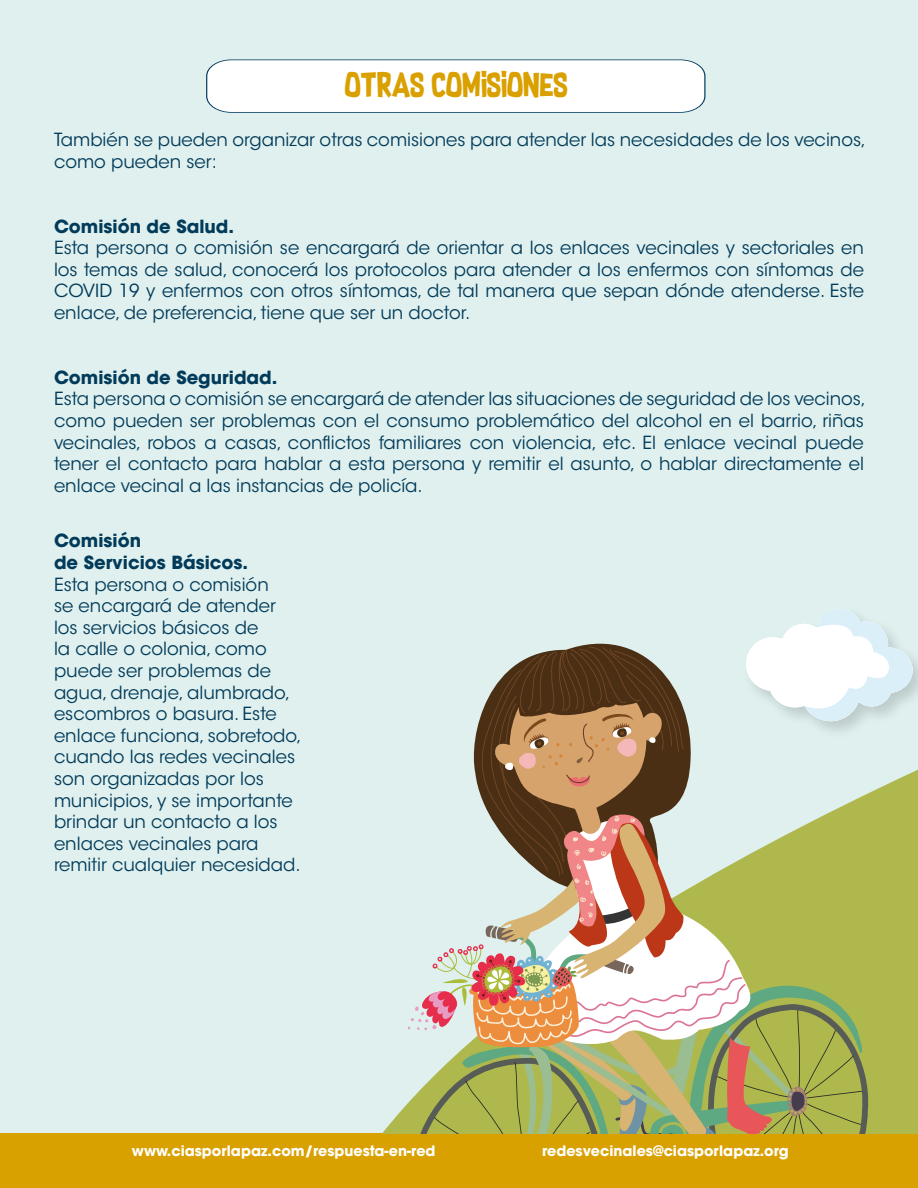
<style>
.page{position:relative;width:918px;height:1188px;background:#dff0ee}
.page>*{position:absolute;margin:0;border:0;box-sizing:border-box;transform-origin:0 0}
.t1{font:28.5px "Supersonic Rocketship";color:#d9a000}
.t2{font:18px/21.6px "ITC Avant Garde Std";color:#023b5a}
.t3{font:700 18px/21.6px "ITC Avant Garde Std";color:#023b5a}
.t4{font:700 14.25px "ITC Avant Garde Pro";color:#fff}
</style>
<div class="page">
<div style="left:0;top:1134px;width:918px;height:54px;background:#d9a100"></div>
<svg style="left:206px;top:59px;width:500px;height:54px;background:#f5f7f9"></svg>
<svg style="left:313px;top:769px;width:605px;height:365px"></svg>
<svg style="left:407px;top:609px;width:506px;height:525px"></svg>
<h1 class="t1" style="left:345px;top:62px;width:224px">OTRAS COMISIONES</h1>
<p class="t2" style="left:54px;top:129px;width:814px">También se pueden organizar otras comisiones para atender las necesidades de los vecinos, como pueden ser:</p>
<p class="t3" style="left:54px;top:215px;width:182px">Comisión de Salud.</p>
<p class="t2" style="left:54px;top:237px;width:812px;text-align:justify">Esta persona o comisión se encargará de orientar a los enlaces vecinales y sectoriales en los temas de salud, conocerá los protocolos para atender a los enfermos con síntomas de COVID 19 y enfermos con otros síntomas, de tal manera que sepan dónde atenderse. Este enlace, de preferencia, tiene que ser un doctor.</p>
<p class="t3" style="left:54px;top:366px;width:225px">Comisión de Seguridad.</p>
<p class="t2" style="left:54px;top:388px;width:814px;text-align:justify">Esta persona o comisión se encargará de atender las situaciones de seguridad de los vecinos, como pueden ser problemas con el consumo problemático del alcohol en el barrio, riñas vecinales, robos a casas, conflictos familiares con violencia, etc. El enlace vecinal puede tener el contacto para hablar a esta persona y remitir el asunto, o hablar directamente el enlace vecinal a las instancias de policía.</p>
<p class="t3" style="left:54px;top:530px;width:196px">Comisión<br>de Servicios Básicos.</p>
<p class="t2" style="left:54px;top:573px;width:249px">Esta persona o comisión<br>se encargará de atender los servicios básicos de<br>la calle o colonia, como puede ser problemas de agua, drenaje, alumbrado, escombros o basura. Este enlace funciona, sobretodo, cuando las redes vecinales son organizadas por los municipios, y se importante brindar un contacto a los enlaces vecinales para remitir cualquier necesidad.</p>
<p class="t4" style="left:132px;top:1141px;width:305px">www.ciasporlapaz.com/respuesta-en-red</p>
<p class="t4" style="left:542px;top:1141px;width:248px">redesvecinales@ciasporlapaz.org</p>
</div>
